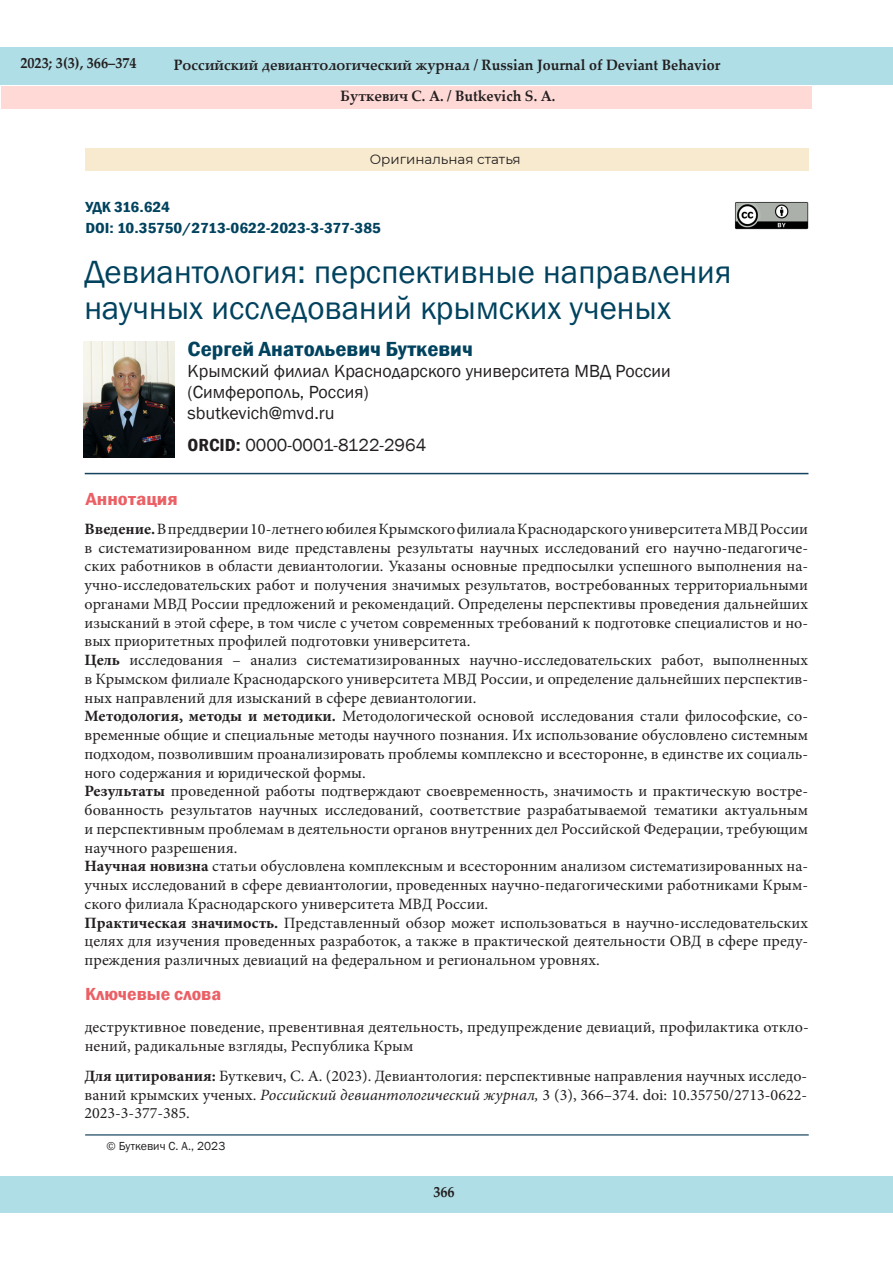
<style>
.page{position:relative;width:893px;height:1263px;background:#fff}
.page>*{position:absolute;margin:0;border:0;box-sizing:border-box;transform-origin:0 0}
.t1{font:33px/36px "Franklin Gothic";color:#01425e}
.t2{font:600 condensed 21px "Franklin Gothic";color:#01425e;scale:1.15 1}
.t3{font:18px "Franklin Gothic";color:#231f20}
.t4{font:600 condensed 18px "Franklin Gothic";color:#eb6065;scale:1.15 1}
.t5{font:600 condensed 18px "Franklin Gothic";color:#eb6065;scale:1.2 1}
.t6{font:15.75px/18.8px "Minion Pro";color:#231f20;text-align:justify}
.t7{font:700 15px "Palatino Linotype";color:#231f20;scale:.95 1}
.t8{font:600 condensed 15px "Franklin Gothic";color:#01425e;scale:1.15 1}
.t9{font:13.5px "Montserrat";color:#231f20}
.t10{font:12px "Franklin Gothic";color:#231f20}
.s1{font-weight:600;font-stretch:condensed}
.s2{font-weight:700}
.s3{font-style:italic}
</style>
<div class="page">
<div style="left:0;top:48px;width:893px;height:37px;background:#afdee6"></div>
<div style="left:0;top:1176px;width:892px;height:37px;background:#afdee6"></div>
<hr style="left:85px;top:1134px;width:724px;height:1px;background:#14435d">
<img style="left:735px;top:202px;width:73px;height:27px">
<div style="left:85px;top:148px;width:724px;height:23px;background:#f8eacf"></div>
<img style="left:84px;top:342px;width:90px;height:116px">
<hr style="left:85px;top:473px;width:723px;height:1px;background:#14435d">
<div style="left:1px;top:86px;width:811px;height:22px;background:#ffd9d5"></div>
<p class="t7" style="left:20px;top:52px;width:124px">2023; 3(3), 366–374</p>
<p class="t7" style="left:174px;top:54px;width:577px">Российский девиантологический журнал / Russian Journal of Deviant Behavior</p>
<p class="t7" style="left:341px;top:85px;width:228px">Буткевич С. А. / Butkevich S. A.</p>
<p class="t9" style="left:370px;top:149px;width:152px">Оригинальная статья</p>
<p class="t8" style="left:85px;top:197px;width:75px">УДК 316.624</p>
<p class="t8" style="left:85px;top:218px;width:259px">DOI: 10.35750/2713-0622-2023-3-377-385</p>
<p class="t1" style="left:84px;top:254px;width:649px">Девиантология: перспективные направления научных исследований крымских ученых</p>
<p class="t2" style="left:188px;top:335px;width:250px">Сергей Анатольевич Буткевич</p>
<p class="t3" style="left:188px;top:360px;width:485px">Крымский филиал Краснодарского университета МВД России</p>
<p class="t3" style="left:188px;top:381px;width:183px">(Симферополь, Россия)</p>
<p class="t3" style="left:188px;top:402px;width:148px">sbutkevich@mvd.ru</p>
<p class="t3" style="left:188px;top:434px;width:240px"><span class="s1">ORCID:</span> 0000-0001-8122-2964</p>
<p class="t5" style="left:86px;top:487px;width:78px">Аннотация</p>
<p class="t6" style="left:85px;top:519px;width:725px"><span class="s2">Введение.</span> В преддверии 10-летнего юбилея Крымского филиала Краснодарского университета МВД России в систематизированном виде представлены результаты научных исследований его научно-педагогиче&shy;ских работников в области девиантологии. Указаны основные предпосылки успешного выполнения на&shy;учно-исследовательских работ и получения значимых результатов, востребованных территориальными органами МВД России предложений и рекомендаций. Определены перспективы проведения дальнейших изысканий в этой сфере, в том числе с учетом современных требований к подготовке специалистов и но&shy;вых приоритетных профилей подготовки университета.</p>
<p class="t6" style="left:85px;top:651px;width:725px"><span class="s2">Цель</span> исследования – анализ систематизированных научно-исследовательских работ, выполненных в Крымском филиале Краснодарского университета МВД России, и определение дальнейших перспектив&shy;ных направлений для изысканий в сфере девиантологии.</p>
<p class="t6" style="left:85px;top:707px;width:725px"><span class="s2">Методология, методы и методики.</span> Методологической основой исследования стали философские, со&shy;временные общие и специальные методы научного познания. Их использование обусловлено системным подходом, позволившим проанализировать проблемы комплексно и всесторонне, в единстве их социаль&shy;ного содержания и юридической формы.</p>
<p class="t6" style="left:85px;top:782px;width:725px"><span class="s2">Результаты</span> проведенной работы подтверждают своевременность, значимость и практическую востре&shy;бованность результатов научных исследований, соответствие разрабатываемой тематики актуальным и перспективным проблемам в деятельности органов внутренних дел Российской Федерации, требующим научного разрешения.</p>
<p class="t6" style="left:85px;top:857px;width:725px"><span class="s2">Научная новизна</span> статьи обусловлена комплексным и всесторонним анализом систематизированных на&shy;учных исследований в сфере девиантологии, проведенных научно-педагогическими работниками Крым&shy;ского филиала Краснодарского университета МВД России.</p>
<p class="t6" style="left:85px;top:913px;width:725px"><span class="s2">Практическая значимость.</span> Представленный обзор может использоваться в научно-исследовательских целях для изучения проведенных разработок, а также в практической деятельности ОВД в сфере преду&shy;преждения различных девиаций на федеральном и региональном уровнях.</p>
<p class="t4" style="left:85px;top:982px;width:120px">Ключевые слова</p>
<p class="t6" style="left:85px;top:1018px;width:725px">деструктивное поведение, превентивная деятельность, предупреждение девиаций, профилактика откло&shy;нений, радикальные взгляды, Республика Крым</p>
<p class="t6" style="left:84px;top:1066px;width:724px"><span class="s2">Для цитирования:</span> Буткевич, С. А. (2023). Девиантология: перспективные направления научных исследо&shy;ваний крымских ученых. <span class="s3">Российский девиантологический журнал,</span> 3 (3), 366–374. doi: 10.35750/2713-0622- 2023-3-377-385.</p>
<p class="t10" style="left:107px;top:1138px;width:120px">© Буткевич С. А., 2023</p>
<p class="t7" style="left:433px;top:1181px;width:24px">366</p>
</div>
